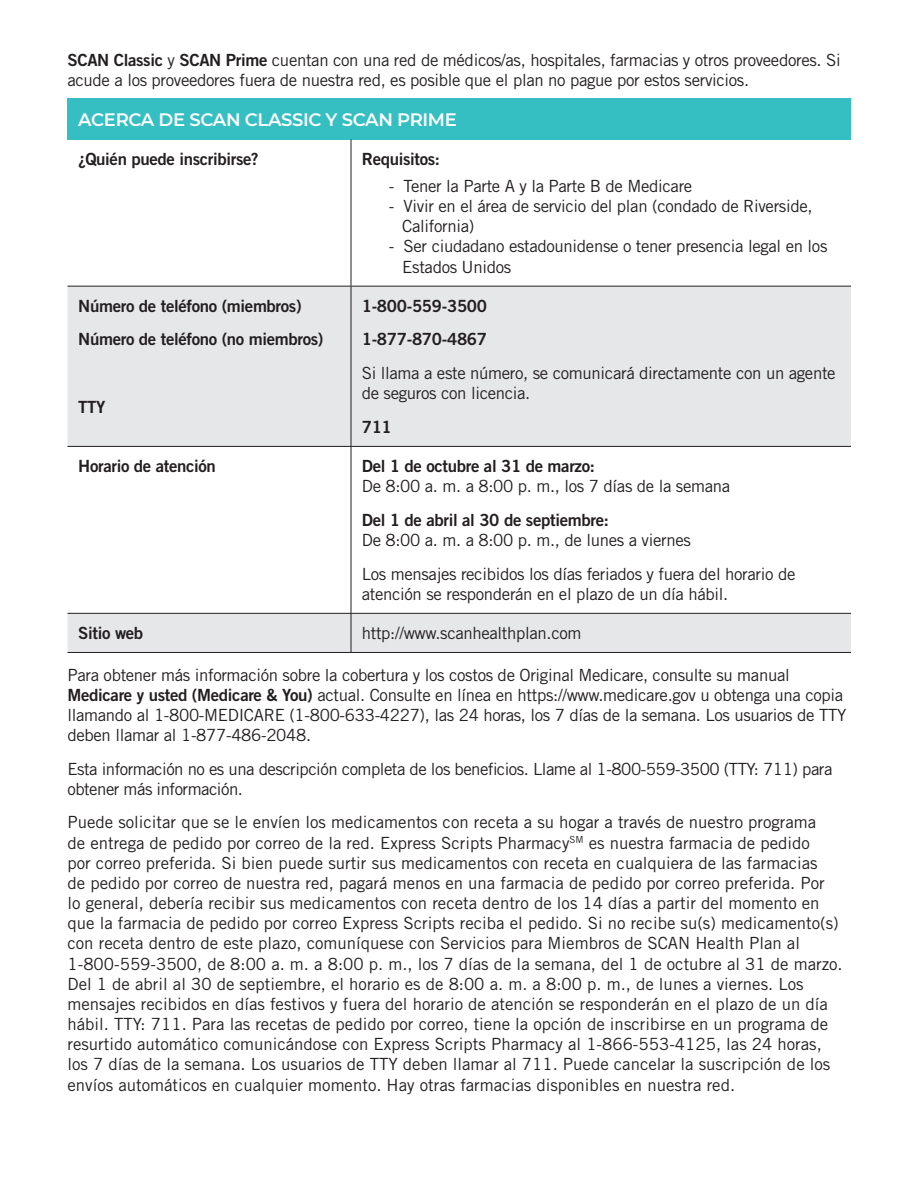
<style>
.page{position:relative;width:918px;height:1188px;background:#fff}
.page>*{position:absolute;margin:0;border:0;box-sizing:border-box;transform-origin:0 0}
.t1{font:600 18px "Montserrat";letter-spacing:-.02em;color:#fff}
.BODY{font:16.8px/20.1px "Trade Gothic LT Std";color:#231f20}
.BODY-2{font:16.8px/20.1px "Trade Gothic LT Std";letter-spacing:-.02em;color:#231f20}
.BODY-3{font:16.8px "Trade Gothic LT Std Bd 2";letter-spacing:-.02em;color:#231f20}
.CCS_INDENT{font:16.8px/20.1px "Trade Gothic LT Std";letter-spacing:-.02em;color:#231f20}
.BODY-4{font:16.8px/20.1px "Trade Gothic LT Std";letter-spacing:-.03em;color:#231f20}
.s1{font-family:"Trade Gothic LT Std Bd 2"}
</style>
<div class="page">
<div style="left:68px;top:98px;width:783px;height:41px;background:#35bfc2"></div>
<svg style="left:68px;top:287px;width:783px;height:365px;fill:#e6e7e9"></svg>
<hr style="left:68px;top:286px;width:283px;height:1px;background:#231f20">
<hr style="left:351px;top:286px;width:500px;height:1px;background:#231f20">
<hr style="left:68px;top:446px;width:283px;height:1px;background:#231f20">
<hr style="left:351px;top:446px;width:500px;height:1px;background:#231f20">
<hr style="left:68px;top:613px;width:283px;height:1px;background:#231f20">
<hr style="left:351px;top:613px;width:500px;height:1px;background:#231f20">
<hr style="left:68px;top:652px;width:283px;height:1px;background:#231f20">
<hr style="left:351px;top:652px;width:500px;height:1px;background:#231f20">
<hr style="left:351px;top:139px;width:1px;height:147px;background:#231f20">
<hr style="left:351px;top:287px;width:1px;height:159px;background:#231f20">
<hr style="left:351px;top:447px;width:1px;height:166px;background:#231f20">
<hr style="left:351px;top:614px;width:1px;height:38px;background:#231f20">
<p class="BODY-2" style="left:68px;top:50px;width:775px"><span class="s1">SCAN Classic</span> y <span class="s1">SCAN Prime</span> cuentan con una red de médicos/as, hospitales, farmacias y otros proveedores. Si acude a los proveedores fuera de nuestra red, es posible que el plan no pague por estos servicios.</p>
<p class="t1" style="left:78px;top:107px;width:380px">ACERCA DE SCAN CLASSIC Y SCAN PRIME</p>
<p class="BODY-3" style="left:78px;top:149px;width:182px">¿Quién puede inscribirse?</p>
<p class="BODY-3" style="left:362px;top:149px;width:80px">Requisitos:</p>
<p class="CCS_INDENT" style="left:389px;top:176px;width:305px">- Tener la Parte A y la Parte B de Medicare</p>
<p class="CCS_INDENT" style="left:402px;top:196px;width:412px;text-indent:-14px">- Vivir en el área de servicio del plan (condado de Riverside,<br>California)</p>
<p class="CCS_INDENT" style="left:402px;top:236px;width:427px;text-indent:-14px">- Ser ciudadano estadounidense o tener presencia legal en los<br>Estados Unidos</p>
<p class="BODY-3" style="left:78px;top:295px;width:225px">Número de teléfono (miembros)</p>
<p class="BODY-3" style="left:78px;top:329px;width:247px">Número de teléfono (no miembros)</p>
<p class="BODY-3" style="left:362px;top:295px;width:127px">1-800-559-3500</p>
<p class="BODY-3" style="left:362px;top:329px;width:127px">1-877-870-4867</p>
<p class="BODY-2" style="left:362px;top:363px;width:475px">Si llama a este número, se comunicará directamente con un agente de seguros con licencia.</p>
<p class="BODY-3" style="left:362px;top:416px;width:32px">711</p>
<p class="BODY-3" style="left:78px;top:396px;width:29px">TTY</p>
<p class="BODY-3" style="left:78px;top:456px;width:139px">Horario de atención</p>
<p class="BODY-3" style="left:362px;top:456px;width:235px">Del 1 de octubre al 31 de marzo:</p>
<p class="BODY-2" style="left:362px;top:476px;width:370px">De 8:00 a. m. a 8:00 p. m., los 7 días de la semana</p>
<p class="BODY-3" style="left:362px;top:509px;width:249px">Del 1 de abril al 30 de septiembre:</p>
<p class="BODY-2" style="left:362px;top:530px;width:331px">De 8:00 a. m. a 8:00 p. m., de lunes a viernes</p>
<p class="BODY-2" style="left:362px;top:563px;width:435px">Los mensajes recibidos los días feriados y fuera del horario de atención se responderán en el plazo de un día hábil.</p>
<p class="BODY-3" style="left:78px;top:623px;width:66px">Sitio web</p>
<p class="BODY-2" style="left:362px;top:623px;width:221px">http://www.scanhealthplan.com</p>
<p class="BODY-2" style="left:68px;top:664px;width:780px">Para obtener más información sobre la cobertura y los costos de Original Medicare, consulte su manual <span class="s1">Medicare y usted (Medicare &amp; You)</span> actual. Consulte en línea en https://www.medicare.gov u obtenga una copia llamando al 1-800-MEDICARE (1-800-633-4227), las 24 horas, los 7 días de la semana. Los usuarios de TTY deben llamar al 1-877-486-2048.</p>
<p class="BODY-4" style="left:68px;top:758px;width:766px">Esta información no es una descripción completa de los beneficios. Llame al 1-800-559-3500 (TTY: 711) para obtener más información.</p>
<p class="BODY" style="left:68px;top:812px;width:777px">Puede solicitar que se le envíen los medicamentos con receta a su hogar a través de nuestro programa<br>de entrega de pedido por correo de la red. Express Scripts Pharmacy<sup>SM</sup> es nuestra farmacia de pedido<br>por correo preferida. Si bien puede surtir sus medicamentos con receta en cualquiera de las farmacias<br>de pedido por correo de nuestra red, pagará menos en una farmacia de pedido por correo preferida. Por<br>lo general, debería recibir sus medicamentos con receta dentro de los 14 días a partir del momento en que la farmacia de pedido por correo Express Scripts reciba el pedido. Si no recibe su(s) medicamento(s) con receta dentro de este plazo, comuníquese con Servicios para Miembros de SCAN Health Plan al 1-800‑559-3500, de 8:00 a. m. a 8:00 p. m., los 7 días de la semana, del 1 de octubre al 31 de marzo.<br>Del 1 de abril al 30 de septiembre, el horario es de 8:00 a. m. a 8:00 p. m., de lunes a viernes. Los mensajes recibidos en días festivos y fuera del horario de atención se responderán en el plazo de un día hábil. TTY: 711. Para las recetas de pedido por correo, tiene la opción de inscribirse en un programa de resurtido automático comunicándose con Express Scripts Pharmacy al 1-866-553-4125, las 24 horas, los 7 días de la semana. Los usuarios de TTY deben llamar al 711. Puede cancelar la suscripción de los envíos automáticos en cualquier momento. Hay otras farmacias disponibles en nuestra red.</p>
</div>
